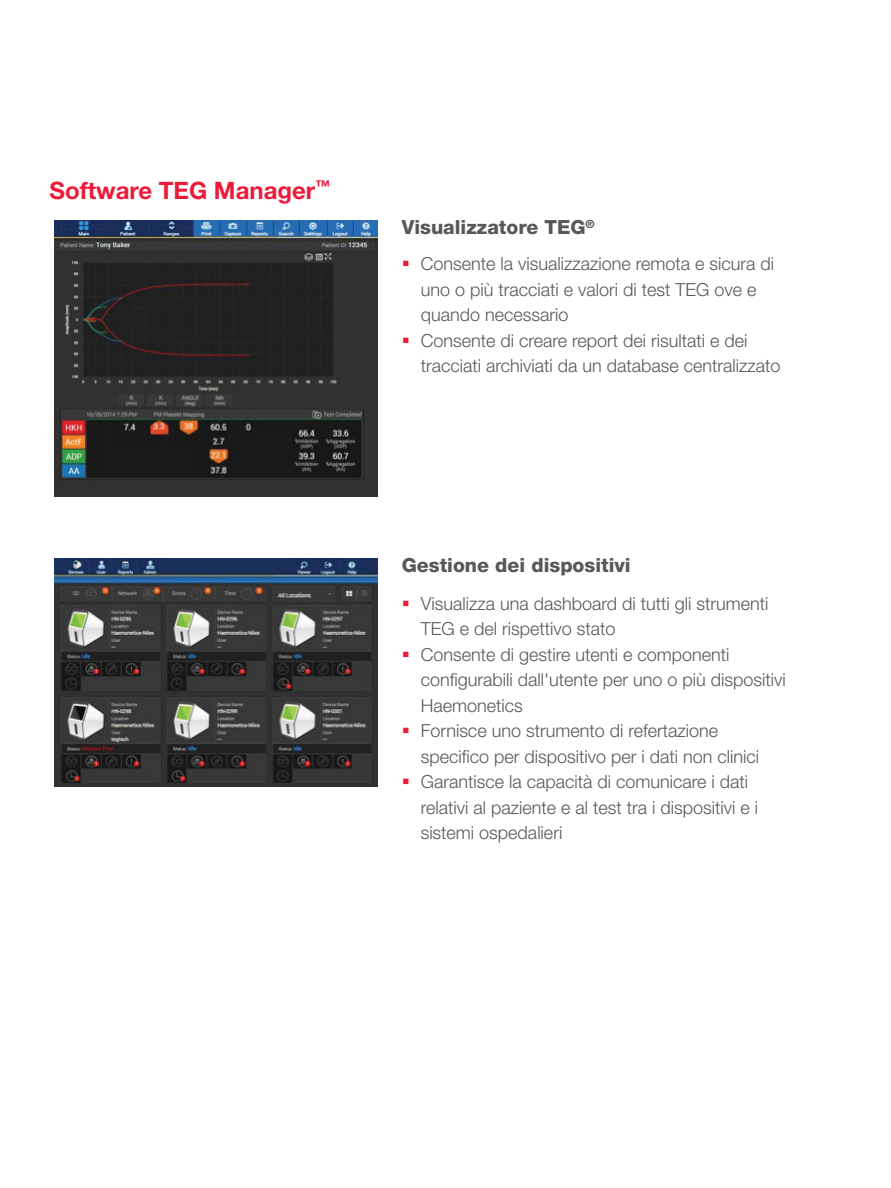
<style>
.page{position:relative;width:891px;height:1188px;background:#fff}
.page>*{position:absolute;margin:0;border:0;box-sizing:border-box;transform-origin:0 0}
.t1{font:700 24px "Helvetica Neue LT Std";color:#ed1a3a}
.t2{font:800 19.5px "Helvetica Neue LT Std";color:#57585a}
.t3{font:300 18px/25.5px "Helvetica Neue LT Std";color:#57585a}
</style>
<div class="page">
<img style="left:54px;top:220px;width:324px;height:277px">
<img style="left:54px;top:558px;width:324px;height:228px">
<h1 class="t1" style="left:50px;top:175px;width:282px">Software TEG Manager<sup>™</sup></h1>
<p class="t2" style="left:402px;top:216px;width:194px">Visualizzatore TEG<sup>®</sup></p>
<p class="t3" style="left:421px;top:251px;width:361px">Consente la visualizzazione remota e sicura di uno o più tracciati e valori di test TEG ove e quando necessario<br>Consente di creare report dei risultati e dei tracciati archiviati da un database centralizzato</p>
<p class="t2" style="left:402px;top:554px;width:230px">Gestione dei dispositivi</p>
<p class="t3" style="left:421px;top:590px;width:367px">Visualizza una dashboard di tutti gli strumenti TEG e del rispettivo stato<br>Consente di gestire utenti e componenti configurabili dall'utente per uno o più dispositivi Haemonetics<br>Fornisce uno strumento di refertazione specifico per dispositivo per i dati non clinici Garantisce la capacità di comunicare i dati relativi al paziente e al test tra i dispositivi e i sistemi ospedalieri</p>
</div>
